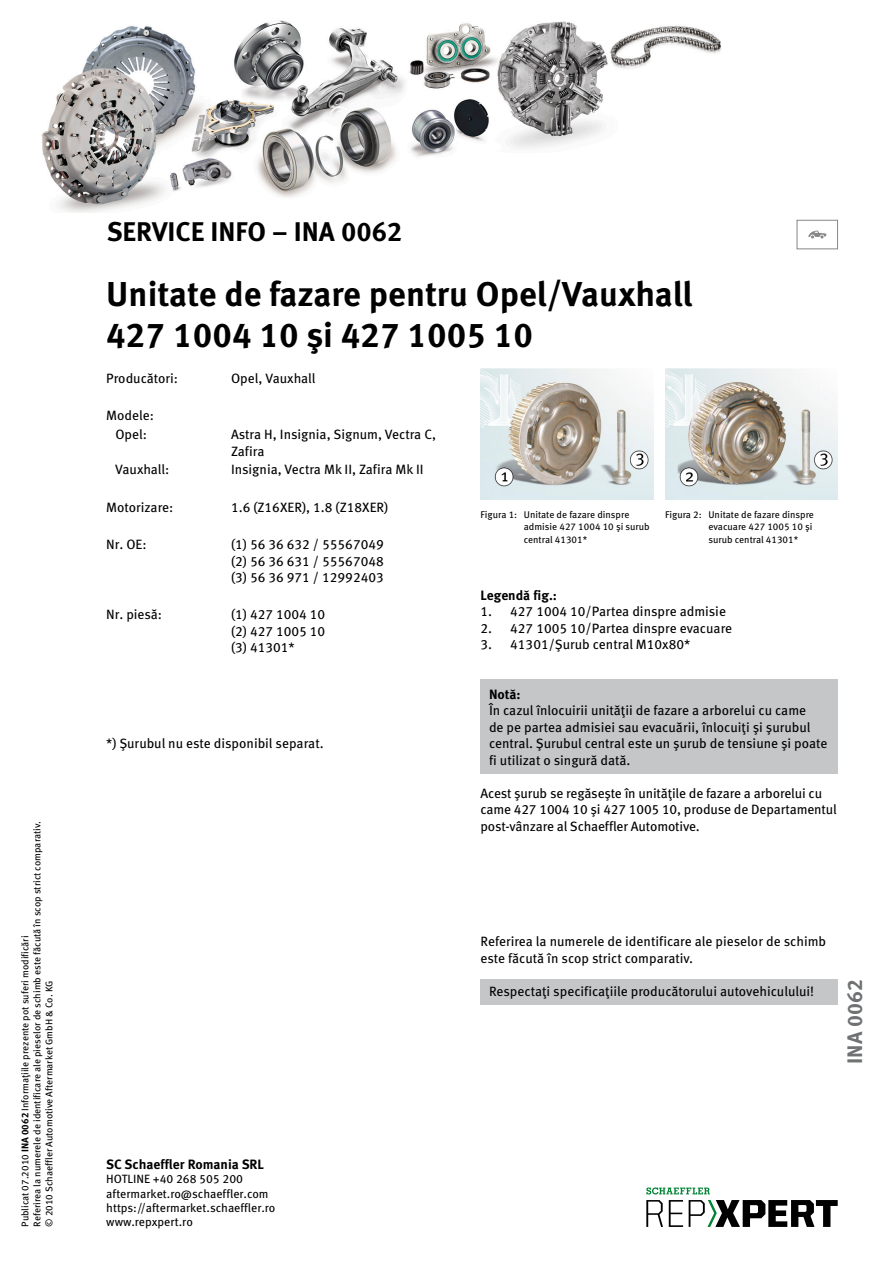
<style>
.page{position:relative;width:893px;height:1263px;background:#fff}
.page>*{position:absolute;margin:0;border:0;box-sizing:border-box;transform-origin:0 0}
.t1{font:700 34.5px/41.4px "Meta Pro";color:#000}
.t2{font:700 27px "Meta Pro";color:#000}
.t3{font:700 21px "Meta Pro";color:#6f7172}
.t4{font:13.5px/16.5px "Meta Pro";color:#000}
.t5{font:700 13.5px "Meta Pro";color:#000}
.t6{font:12px/14.4px "Meta Pro";color:#000}
.t7{font:9.75px/12.8px "Meta Pro";color:#000}
.s1{font-weight:700}
</style>
<div class="page">
<div style="left:480px;top:679px;width:358px;height:94px;background:#c5c6c7"></div>
<img style="left:480px;top:369px;width:173px;height:130px">
<img style="left:665px;top:369px;width:173px;height:130px">
<div style="left:480px;top:980px;width:358px;height:25px;background:#c5c6c7"></div>
<div style="left:797px;top:220px;width:41px;height:29px;border:1px solid #868789"></div>
<svg style="left:808px;top:231px;width:18px;height:7px"></svg>
<img style="left:42px;top:20px;width:679px;height:193px">
<svg style="left:646px;top:1200px;width:17px;height:27px"></svg>
<svg style="left:669px;top:1200px;width:14px;height:27px"></svg>
<svg style="left:689px;top:1200px;width:149px;height:27px"></svg>
<svg style="left:646px;top:1187px;width:64px;height:7px"></svg>
<p class="t7" style="left:19px;top:1227px;width:407px;line-height:12px;rotate:-90deg">Publicat 07.2010 <span class="s1">INA 0062</span> Informaţiile prezente pot suferi modificări<br>Referirea la numerele de identificare ale pieselor de schimb este făcută în scop strict comparativ. © 2010 Schaeffler Automotive Aftermarket GmbH &amp; Co. KG</p>
<h2 class="t2" style="left:107px;top:210px;width:297px">SERVICE INFO – INA 0062</h2>
<h1 class="t1" style="left:106px;top:271px;width:588px">Unitate de fazare pentru Opel/Vauxhall<br>427 1004 10 şi 427 1005 10</h1>
<p class="t4" style="left:106px;top:369px;width:73px">Producători:</p>
<p class="t4" style="left:231px;top:369px;width:86px">Opel, Vauxhall</p>
<p class="t4" style="left:106px;top:405px;width:49px;line-height:18.8px;text-align:center">Modele:<br>Opel:</p>
<p class="t4" style="left:231px;top:425px;width:207px">Astra H, Insignia, Signum, Vectra C,<br>Zafira</p>
<p class="t4" style="left:115px;top:460px;width:56px">Vauxhall:</p>
<p class="t4" style="left:231px;top:460px;width:194px">Insignia, Vectra Mk II, Zafira Mk II</p>
<p class="t4" style="left:106px;top:498px;width:69px">Motorizare:</p>
<p class="t4" style="left:231px;top:498px;width:159px">1.6 (Z16XER), 1.8 (Z18XER)</p>
<p class="t4" style="left:106px;top:535px;width:42px">Nr. OE:</p>
<p class="t4" style="left:231px;top:535px;width:154px;text-align:justify">(1) 56 36 632 / 55567049 (2) 56 36 631 / 55567048 (3) 56 36 971 / 12992403</p>
<p class="t4" style="left:106px;top:606px;width:57px">Nr. piesă:</p>
<p class="t4" style="left:231px;top:606px;width:96px;text-align:justify">(1) 427 1004 10 (2) 427 1005 10 (3) 41301*</p>
<p class="t4" style="left:106px;top:734px;width:219px">*) Şurubul nu este disponibil separat.</p>
<p class="t7" style="left:524px;top:507px;width:127px;text-indent:-43px">Figura 1: Unitate de fazare dinspre admisie 427 1004 10 şi surub central 41301*</p>
<p class="t7" style="left:708px;top:507px;width:107px;text-indent:-43px">Figura 2: Unitate de fazare dinspre evacuare 427 1005 10 şi surub central 41301*</p>
<p class="t5" style="left:480px;top:585px;width:78px">Legendă fig.:</p>
<p class="t4" style="left:480px;top:602px;width:247px">1. 427 1004 10/Partea dinspre admisie</p>
<p class="t4" style="left:480px;top:619px;width:253px">2. 427 1005 10/Partea dinspre evacuare</p>
<p class="t4" style="left:480px;top:635px;width:211px">3. 41301/Şurub central M10x80*</p>
<p class="t5" style="left:489px;top:684px;width:33px">Notă:</p>
<p class="t4" style="left:489px;top:701px;width:340px">În cazul înlocuirii unităţii de fazare a arborelui cu came<br>de pe partea admisiei sau evacuării, înlocuiţi şi şurubul central. Şurubul central este un şurub de tensiune şi poate fi utilizat o singură dată.</p>
<p class="t4" style="left:480px;top:784px;width:358px">Acest şurub se regăseşte în unităţile de fazare a arborelui cu came 427 1004 10 şi 427 1005 10, produse de Departamentul post-vânzare al Schaeffler Automotive.</p>
<p class="t5" style="left:106px;top:1153px;width:159px">SC Schaeffler Romania SRL</p>
<p class="t6" style="left:106px;top:1171px;width:171px">HOTLINE +40 268 505 200 aftermarket.ro@schaeffler.com https://aftermarket.schaeffler.ro www.repxpert.ro</p>
<p class="t4" style="left:480px;top:932px;width:347px">Referirea la numerele de identificare ale pieselor de schimb este făcută în scop strict comparativ.</p>
<p class="t4" style="left:489px;top:982px;width:327px">Respectaţi specificaţiile producătorului autovehiculului!</p>
<h3 class="t3" style="left:838px;top:1064px;width:86px;rotate:-90deg">INA 0062</h3>
</div>
